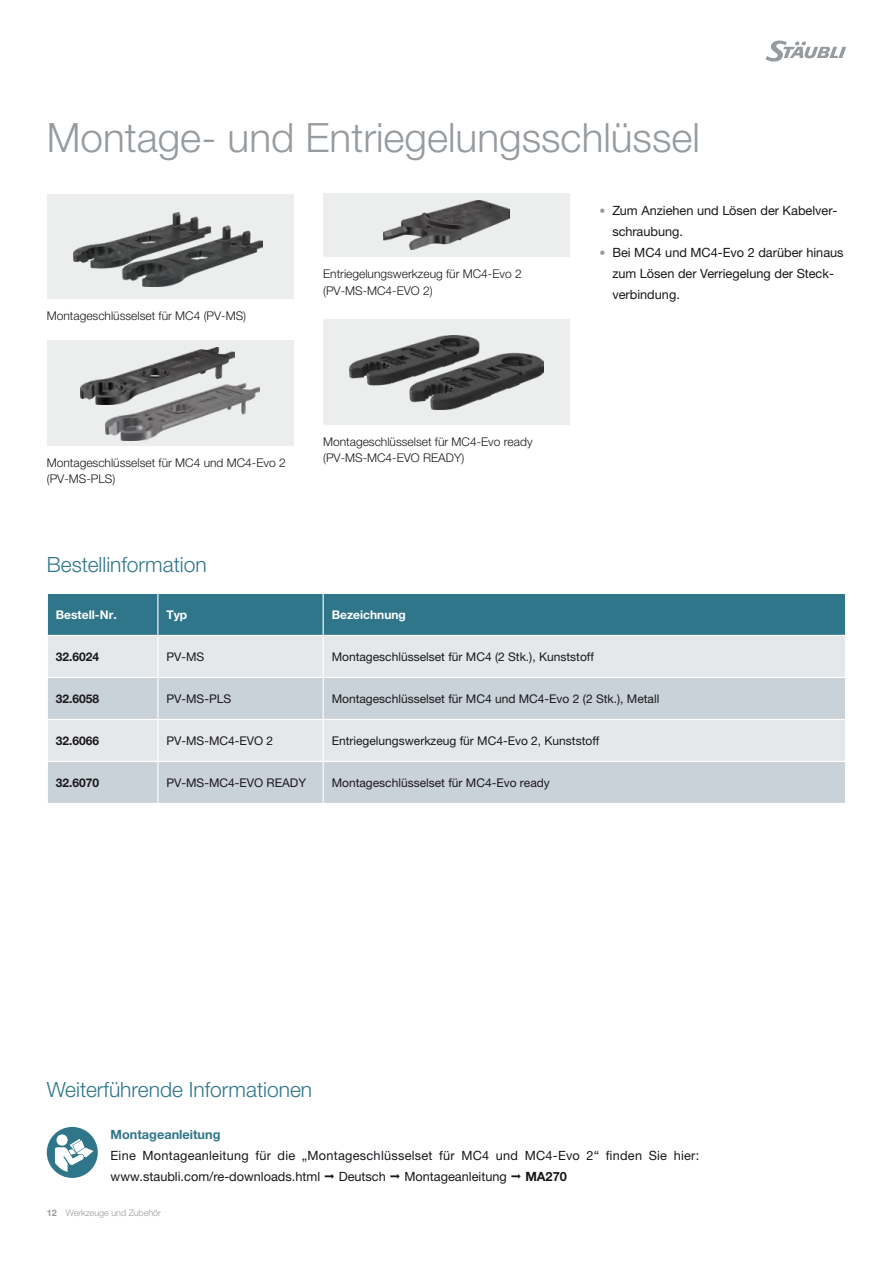
<style>
.page{position:relative;width:893px;height:1263px;background:#fff}
.page>*{position:absolute;margin:0;border:0;box-sizing:border-box;transform-origin:0 0}
.t1{font:300 40.5px "Helvetica Neue LTW1 G";color:#969b9f}
.t2{font:300 21px "Helvetica Neue LTW1 G";color:#30768a}
.t3{font:12.75px/21px "Helvetica Neue LTW1 G";color:#1a171c}
.t4{font:12.75px/21px "Helvetica Neue LTW1 G";letter-spacing:.02em;color:#1a171c}
.t5{font:700 12.75px "Helvetica Neue LTW1 G";color:#30768a}
.t6{font:700 12.75px "Helvetica Neue LTW1 G";color:#1a171c}
.t7{font:12px "Helvetica Neue LTW1 G";color:#1a171c}
.t8{font:300 12px/16.5px "Helvetica Neue LTW1 G";color:#1a171c}
.t9{font:700 12px "Helvetica Neue LTW1 G";color:#1a171c}
.t10{font:700 12px "Helvetica Neue LTW1 G";color:#fff}
.t11{font:300 9px "Helvetica Neue LTW1 G";color:#969b9f}
.s1{font-weight:300;font-size:12px;color:#969b9f}
.s2{font-weight:700}
</style>
<div class="page">
<svg style="left:765px;top:40px;width:81px;height:22px"></svg>
<div style="left:47px;top:195px;width:246px;height:104px;background:#eceded"></div>
<img style="left:73px;top:213px;width:190px;height:74px">
<div style="left:47px;top:341px;width:246px;height:105px;background:#eceded"></div>
<div style="left:323px;top:194px;width:247px;height:63px;background:#eceded"></div>
<img style="left:384px;top:201px;width:125px;height:49px">
<img style="left:106px;top:384px;width:153px;height:56px">
<img style="left:81px;top:347px;width:154px;height:57px">
<div style="left:323px;top:320px;width:247px;height:105px;background:#eceded"></div>
<img style="left:350px;top:335px;width:193px;height:74px">
<div style="left:47px;top:1127px;width:51px;height:51px;background:#30768a;border-radius:50%"></div>
<svg style="left:56px;top:1134px;width:12px;height:12px"></svg>
<svg style="left:55px;top:1139px;width:39px;height:33px"></svg>
<div style="left:48px;top:594px;width:797px;height:41px;background:#30768a"></div>
<div style="left:48px;top:636px;width:797px;height:41px;background:#e5e8eb"></div>
<svg style="left:48px;top:678px;width:797px;height:125px;fill:#c9d2d9"></svg>
<hr style="left:47px;top:761px;width:111px;height:1px;background:#fff">
<hr style="left:158px;top:761px;width:165px;height:1px;background:#fff">
<hr style="left:157px;top:762px;width:1px;height:41px;background:#fff">
<hr style="left:323px;top:761px;width:523px;height:1px;background:#fff">
<hr style="left:323px;top:762px;width:1px;height:41px;background:#fff">
<hr style="left:157px;top:594px;width:1px;height:41px;background:#fff">
<hr style="left:323px;top:594px;width:1px;height:41px;background:#fff">
<hr style="left:157px;top:636px;width:1px;height:41px;background:#fff">
<hr style="left:323px;top:636px;width:1px;height:41px;background:#fff">
<hr style="left:157px;top:678px;width:1px;height:41px;background:#fff">
<hr style="left:323px;top:678px;width:1px;height:41px;background:#fff">
<hr style="left:47px;top:719px;width:111px;height:1px;background:#fff">
<hr style="left:158px;top:719px;width:165px;height:1px;background:#fff">
<hr style="left:157px;top:720px;width:1px;height:41px;background:#fff">
<hr style="left:323px;top:719px;width:523px;height:1px;background:#fff">
<hr style="left:323px;top:720px;width:1px;height:41px;background:#fff">
<h1 class="t1" style="left:47px;top:113px;width:655px">Montage- und Entriegelungsschlüssel</h1>
<p class="t8" style="left:47px;top:307px;width:201px">Montageschlüsselset für MC4 (PV-MS)</p>
<p class="t8" style="left:323px;top:265px;width:200px">Entriegelungswerkzeug für MC4-Evo 2 (PV-MS-MC4-EVO 2)</p>
<p class="t8" style="left:47px;top:454px;width:240px">Montageschlüsselset für MC4 und MC4-Evo 2 (PV-MS-PLS)</p>
<h2 class="t2" style="left:47px;top:551px;width:161px">Bestellinformation</h2>
<p class="t8" style="left:323px;top:433px;width:211px">Montageschlüsselset für MC4-Evo ready (PV-MS-MC4-EVO READY)</p>
<p class="t3" style="left:612px;top:200px;width:227px;text-indent:-13px"><span class="s1">•</span> Zum Anziehen und Lösen der Kabelver&shy;schraubung.</p>
<p class="t3" style="left:612px;top:242px;width:233px;text-indent:-13px"><span class="s1">•</span> Bei MC4 und MC4-Evo 2 darüber hinaus zum Lösen der Verriegelung der Steck&shy;verbindung.</p>
<p class="t10" style="left:56px;top:607px;width:62px">Bestell-Nr.</p>
<p class="t10" style="left:166px;top:607px;width:22px">Typ</p>
<p class="t10" style="left:332px;top:607px;width:76px">Bezeichnung</p>
<p class="t9" style="left:56px;top:649px;width:45px">32.6024</p>
<p class="t7" style="left:166px;top:649px;width:40px">PV-MS</p>
<p class="t7" style="left:332px;top:649px;width:264px">Montageschlüsselset für MC4 (2 Stk.), Kunststoff</p>
<p class="t9" style="left:56px;top:691px;width:45px">32.6058</p>
<p class="t7" style="left:166px;top:691px;width:66px">PV-MS-PLS</p>
<p class="t7" style="left:332px;top:691px;width:329px">Montageschlüsselset für MC4 und MC4-Evo 2 (2 Stk.), Metall</p>
<p class="t9" style="left:56px;top:733px;width:45px">32.6066</p>
<p class="t7" style="left:166px;top:733px;width:108px">PV-MS-MC4-EVO 2</p>
<p class="t7" style="left:332px;top:733px;width:269px">Entriegelungswerkzeug für MC4-Evo 2, Kunststoff</p>
<p class="t9" style="left:56px;top:775px;width:45px">32.6070</p>
<p class="t7" style="left:166px;top:775px;width:141px">PV-MS-MC4-EVO READY</p>
<p class="t7" style="left:332px;top:775px;width:220px">Montageschlüsselset für MC4-Evo ready</p>
<h2 class="t2" style="left:47px;top:1076px;width:267px">Weiterführende Informationen</h2>
<p class="t5" style="left:111px;top:1126px;width:112px">Montageanleitung</p>
<p class="t4" style="left:111px;top:1145px;width:590px">Eine Montageanleitung für die „Montageschlüsselset für MC4 und MC4-Evo 2“ finden Sie hier: www.staubli.com/re-downloads.html</p>
<p class="t3" style="left:339px;top:1166px;width:49px">Deutsch</p>
<p class="t3" style="left:404px;top:1166px;width:104px">Montageanleitung</p>
<p class="t6" style="left:525px;top:1168px;width:43px">MA270</p>
<p class="t11" style="left:47px;top:1207px;width:116px"><span class="s2">12</span> Werkzeuge und Zubehör</p>
</div>
